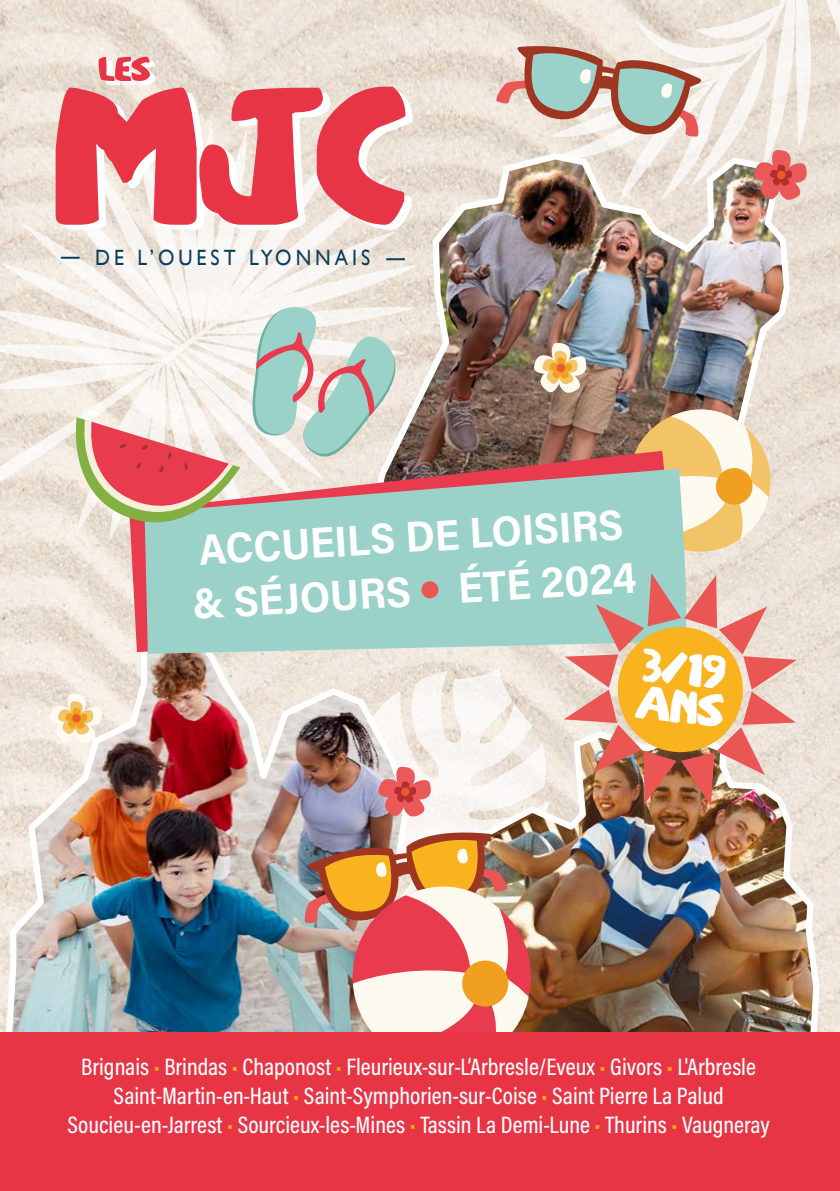
<style>
.page{position:relative;width:840px;height:1191px;background:#fff}
.page>*{position:absolute;margin:0;border:0;box-sizing:border-box;transform-origin:0 0}
.t1{font:700 43.4px/53px "Acumin Pro Semi Cond";color:#fff}
.t2{font:37.8px/37.8px "s Ou Th Afirkas 2100";color:#fff}
.t3{font:500 24px/28.8px "Acumin Pro Cond";color:#fff;text-align:center}
.t4{font:22.2px "Gill Sans";letter-spacing:.2em;color:#083f61;scale:.9 1}
.s1{color:#ffac04}
</style>
<div class="page">
<img style="left:1px;top:0;width:838px;height:1032px">
<svg style="left:441px;top:666px;width:108px;height:62px"></svg>
<img style="left:417px;top:150px;width:375px;height:399px">
<img style="left:441px;top:728px;width:381px;height:304px">
<img style="left:0;top:619px;width:441px;height:413px">
<div style="left:628px;top:410px;width:142px;height:142px;background:#f3c467;border-radius:50%"></div>
<svg style="left:628px;top:396px;width:140px;height:143px"></svg>
<div style="left:715px;top:468px;width:37px;height:36px;background:#f09f20;border-radius:50%"></div>
<svg style="left:129px;top:451px;width:551px;height:201px;background:#ae5d57"></svg>
<svg style="left:532px;top:343px;width:55px;height:54px"></svg>
<div style="left:556px;top:364px;width:8px;height:8px;background:#eb5c2b;border-radius:50%"></div>
<svg style="left:494px;top:0;width:345px;height:204px"></svg>
<svg style="left:48px;top:693px;width:56px;height:54px"></svg>
<div style="left:72px;top:714px;width:9px;height:8px;background:#eb5c2b;border-radius:50%"></div>
<img style="left:302px;top:766px;width:226px;height:266px">
<div style="left:462px;top:960px;width:46px;height:46px;background:#f09f20;border-radius:50%"></div>
<svg style="left:144px;top:468px;width:547px;height:186px;background:#a0cbc4"></svg>
<svg style="left:563px;top:573px;width:233px;height:233px;background:#dbac82"></svg>
<div style="left:0;top:1032px;width:839px;height:159px;background:#e73545"></div>
<svg style="left:1px;top:117px;width:416px;height:447px"></svg>
<svg style="left:56px;top:87px;width:349px;height:138px;background:#ea777e"></svg>
<svg style="left:98px;top:57px;width:57px;height:28px"></svg>
<div style="left:421px;top:581px;width:17px;height:17px;background:#ea5653;border-radius:50%"></div>
<p class="t4" style="left:95px;top:244px;width:307px">DE L’OUEST LYONNAIS</p>
<h1 class="t1" style="left:187px;top:524px;width:436px;rotate:-4deg">ACCUEILS DE LOISIRS &amp; SÉJOURS</h1>
<h1 class="t1" style="left:456px;top:560px;width:180px;rotate:-4deg">ÉTÉ 2024</h1>
<h2 class="t2" style="left:642px;top:648px;width:89px;rotate:6deg">3/19<br>ANS</h2>
<p class="t3" style="left:68px;top:1052px;width:703px">Brignais <span class="s1">•</span> Brindas <span class="s1">•</span> Chaponost <span class="s1">•</span> Fleurieux-sur-L’Arbresle/Eveux <span class="s1">•</span> Givors <span class="s1">•</span> L'Arbresle<br>Saint-Martin-en-Haut <span class="s1">•</span> Saint-Symphorien-sur-Coise <span class="s1">•</span> Saint Pierre La Palud<br>Soucieu-en-Jarrest <span class="s1">•</span> Sourcieux-les-Mines <span class="s1">•</span> Tassin La Demi-Lune <span class="s1">•</span> Thurins <span class="s1">•</span> Vaugneray</p>
</div>
